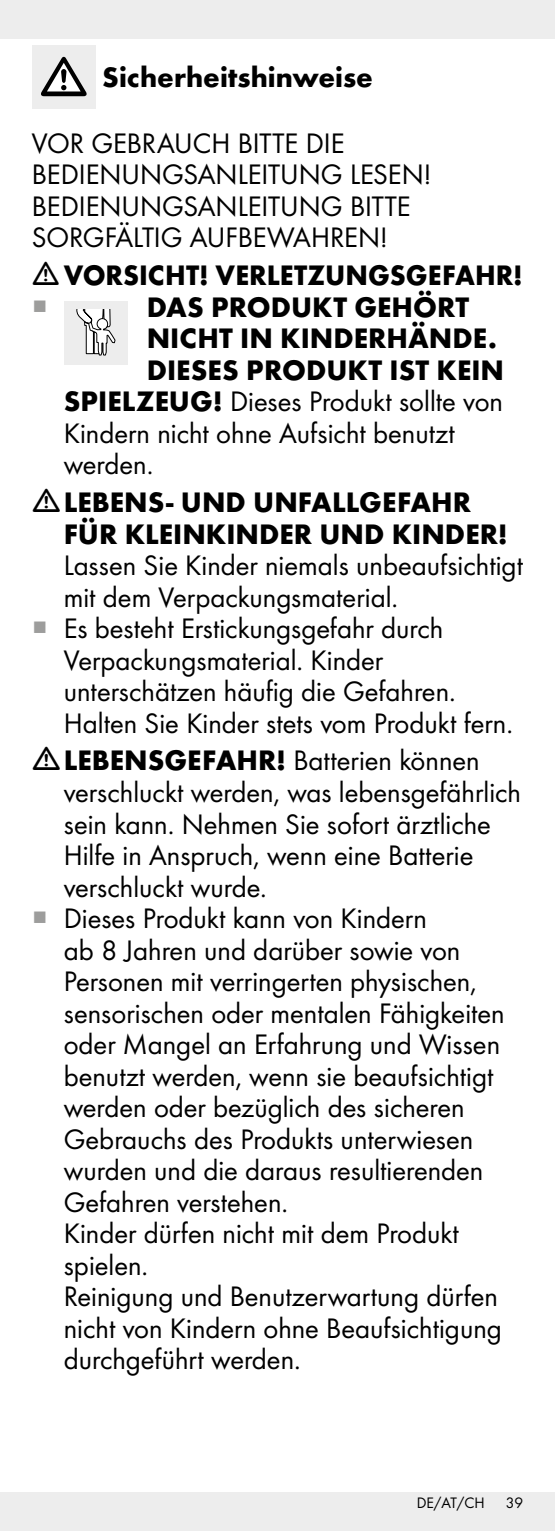
<style>
.page{position:relative;width:555px;height:1531px;background:#fff}
.page>*{position:absolute;margin:0;border:0;box-sizing:border-box;transform-origin:0 0}
.t1{font:29.25px/31.5px "Futura Boo";color:#000}
.t2{font:700 29.25px/31.5px "Futura";color:#000}
.t3{font:700 29.25px "Futura";color:#000;scale:.96 1}
.t4{font:15.75px "Futura Boo";color:#000}
.s1{font-family:"Futura";font-weight:700}
.s2{color:#9d9d9c}
</style>
<div class="page">
<div style="left:0;top:0;width:555px;height:38px;background:#ededed"></div>
<div style="left:0;top:1492px;width:555px;height:39px;background:#ededed"></div>
<div style="left:32px;top:45px;width:64px;height:63px;background:#ededed"></div>
<svg style="left:41px;top:57px;width:46px;height:39px"></svg>
<div style="left:64px;top:301px;width:64px;height:63px;background:#ededed"></div>
<svg style="left:76px;top:309px;width:40px;height:47px"></svg>
<p class="t2" style="left:102px;top:59px;width:272px">Sicherheitshinweise</p>
<p class="t1" style="left:32px;top:126px;width:401px">VOR GEBRAUCH BITTE DIE<br>BEDIENUNGSANLEITUNG LESEN!<br>BEDIENUNGSANLEITUNG BITTE<br>SORGFÄLTIG AUFBEWAHREN!</p>
<p class="t3" style="left:64px;top:254px;width:479px">VORSICHT! VERLETZUNGSGEFAHR!</p>
<p class="t2" style="left:147px;top:289px;width:359px">DAS PRODUKT GEHÖRT<br>NICHT IN KINDERHÄNDE.<br>DIESES PRODUKT IST KEIN</p>
<p class="t1" style="left:64px;top:384px;width:441px"><span class="s1">SPIELZEUG!</span> Dieses Produkt sollte von<br>Kindern nicht ohne Aufsicht benutzt werden.</p>
<p class="t2" style="left:64px;top:484px;width:446px">LEBENS- UND UNFALLGEFAHR<br>FÜR KLEINKINDER UND KINDER!</p>
<p class="t1" style="left:64px;top:548px;width:461px">Lassen Sie Kinder niemals unbeaufsichtigt mit dem Verpackungsmaterial.</p>
<p class="t1" style="left:64px;top:611px;width:451px;text-indent:-32px"><span class="s2">○</span> Es besteht Erstickungsgefahr durch Verpackungsmaterial. Kinder unterschätzen häufig die Gefahren.<br>Halten Sie Kinder stets vom Produkt fern.</p>
<p class="t1" style="left:64px;top:743px;width:459px"><span class="s1">LEBENSGEFAHR!</span> Batterien können verschluckt werden, was lebensgefährlich sein kann. Nehmen Sie sofort ärztliche Hilfe in Anspruch, wenn eine Batterie verschluckt wurde.</p>
<p class="t1" style="left:64px;top:901px;width:442px;text-indent:-32px"><span class="s2">○</span> Dieses Produkt kann von Kindern<br>ab 8 Jahren und darüber sowie von Personen mit verringerten physischen, sensorischen oder mentalen Fähigkeiten oder Mangel an Erfahrung und Wissen benutzt werden, wenn sie beaufsichtigt werden oder bezüglich des sicheren Gebrauchs des Produkts unterwiesen wurden und die daraus resultierenden Gefahren verstehen.<br>Kinder dürfen nicht mit dem Produkt spielen.<br>Reinigung und Benutzerwartung dürfen nicht von Kindern ohne Beaufsichtigung durchgeführt werden.</p>
<p class="t4" style="left:417px;top:1492px;width:70px">DE/AT/CH</p>
<p class="t4" style="left:506px;top:1492px;width:19px">39</p>
</div>
